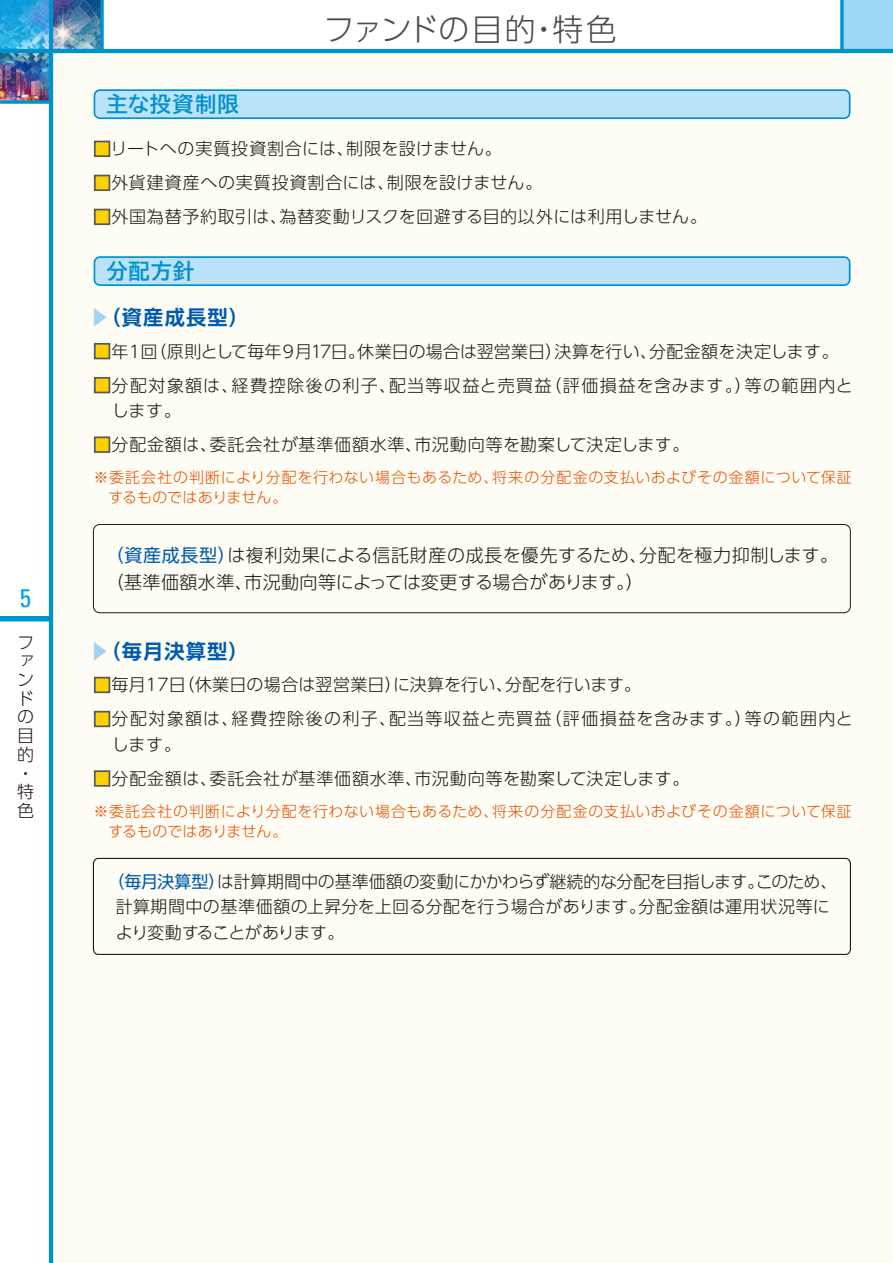
<style>
.page{position:relative;width:893px;height:1263px;background:#fff}
.page>*{position:absolute;margin:0;border:0;box-sizing:border-box;transform-origin:0 0}
.t1{font:300 30.9px "UD Shin Go Pro";letter-spacing:.005em;color:#4c4948}
.t2{font:condensed 25.5px "Univers LT Std";color:#00a0e9}
.t3{font:700 21.3px "TBUD Go Std";letter-spacing:.05em;color:#0092ce}
.t4{font:700 20.25px "UD Shin Go Pro De";letter-spacing:.06em;color:#005bac}
.t5{font:300 18px/27px "UD Shin Go Pro";letter-spacing:.025em;color:#221815}
.t6{font:300 16.95px/25.5px "UD Shin Go Pro";color:#221815}
.t7{font:300 16.95px/18.8px "UD Shin Go Pro";letter-spacing:.025em;color:#221815}
.t8{font:300 16.95px/25.5px "UD Shin Go Pro";letter-spacing:.075em;color:#221815}
.t9{font:300 16.95px "UD Shin Go Pro";letter-spacing:.045em;color:#221815}
.t10{font:300 16.95px "UD Shin Go Pro";letter-spacing:.005em;color:#221815}
.t11{font:300 15px/19.5px "UD Shin Go Pro";letter-spacing:.035em;color:#ea5504}
.s1{color:#fdd000}
.s2{color:#a0d2f2}
.s3{font-weight:400;color:#005bac}
</style>
<div class="page">
<img style="left:0;top:0;width:100px;height:100px">
<svg style="left:0;top:0;width:49px;height:49px;background:#37aae2"></svg>
<div style="left:842px;top:0;width:51px;height:51px;background:#9fd8f7"></div>
<div style="left:0;top:616px;width:51px;height:5px;background:#0092ce"></div>
<div style="left:51px;top:51px;width:842px;height:1212px;background:#fdfcf5"></div>
<hr style="left:49px;top:0;width:4px;height:1263px;background:#0092ce">
<hr style="left:0;top:49px;width:893px;height:4px;background:#0092ce">
<svg style="left:0;top:100px;width:49px;height:4px"></svg>
<svg style="left:100px;top:0;width:4px;height:49px"></svg>
<svg style="left:840px;top:0;width:4px;height:49px"></svg>
<svg style="left:94px;top:89px;width:756px;height:30px;background:#a5d9f3"></svg>
<div style="left:94px;top:141px;width:16px;height:16px;border:2px solid #595757"></div>
<div style="left:94px;top:175px;width:16px;height:16px;border:2px solid #595757"></div>
<div style="left:94px;top:209px;width:16px;height:16px;border:2px solid #595757"></div>
<svg style="left:94px;top:256px;width:756px;height:30px;background:#a4d9f3"></svg>
<div style="left:94px;top:343px;width:16px;height:16px;border:2px solid #595757"></div>
<div style="left:94px;top:377px;width:16px;height:16px;border:2px solid #595757"></div>
<div style="left:94px;top:436px;width:16px;height:17px;border:2px solid #595757"></div>
<div style="left:94px;top:677px;width:16px;height:16px;border:2px solid #595757"></div>
<div style="left:94px;top:711px;width:16px;height:16px;border:2px solid #595757"></div>
<div style="left:94px;top:770px;width:16px;height:17px;border:2px solid #595757"></div>
<svg style="left:92px;top:857px;width:759px;height:98px"></svg>
<div style="left:93px;top:524px;width:758px;height:89px;border:1px solid #221815;border-radius:6px"></div>
<h2 class="t2" style="left:20px;top:582px;width:13px">5</h2>
<p class="t7" style="left:17px;top:632px;width:18px">ファンドの目的・特色</p>
<h1 class="t1" style="left:323px;top:4px;width:295px">ファンドの目的・特色</h1>
<p class="t3" style="left:106px;top:87px;width:134px">主な投資制限</p>
<p class="t7" style="left:94px;top:139px;width:410px"><span class="s1">■</span>リートへの実質投資割合には、制限を設けません。</p>
<p class="t7" style="left:94px;top:173px;width:450px"><span class="s1">■</span>外貨建資産への実質投資割合には、制限を設けません。</p>
<p class="t7" style="left:94px;top:207px;width:615px"><span class="s1">■</span>外国為替予約取引は、為替変動リスクを回避する目的以外には利用しません。</p>
<p class="t3" style="left:106px;top:254px;width:90px">分配方針</p>
<p class="t4" style="left:89px;top:301px;width:161px"><span class="s2">▶</span>（資産成長型）</p>
<p class="t6" style="left:94px;top:338px;width:747px"><span class="s1">■</span>年１回（原則として毎年９月17日。休業日の場合は翌営業日）決算を行い、分配金額を決定します。</p>
<p class="t8" style="left:112px;top:372px;width:743px;text-indent:-18px"><span class="s1">■</span>分配対象額は、経費控除後の利子、配当等収益と売買益（評価損益を含みます。）等の範囲内とします。</p>
<p class="t9" style="left:94px;top:431px;width:597px"><span class="s1">■</span>分配金額は、委託会社が基準価額水準、市況動向等を勘案して決定します。</p>
<p class="t11" style="left:109px;top:467px;width:745px;text-indent:-15px">※委託会社の判断により分配を行わない場合もあるため、将来の分配金の支払いおよびその金額について保証するものではありません。</p>
<p class="t5" style="left:106px;top:541px;width:734px"><span class="s3">（資産成長型）</span>は複利効果による信託財産の成長を優先するため、分配を極力抑制します。（基準価額水準、市況動向等によっては変更する場合があります。）</p>
<p class="t4" style="left:89px;top:635px;width:161px"><span class="s2">▶</span>（毎月決算型）</p>
<p class="t10" style="left:94px;top:671px;width:549px"><span class="s1">■</span>毎月17日（休業日の場合は翌営業日）に決算を行い、分配を行います。</p>
<p class="t8" style="left:112px;top:706px;width:743px;text-indent:-18px"><span class="s1">■</span>分配対象額は、経費控除後の利子、配当等収益と売買益（評価損益を含みます。）等の範囲内とします。</p>
<p class="t9" style="left:94px;top:765px;width:597px"><span class="s1">■</span>分配金額は、委託会社が基準価額水準、市況動向等を勘案して決定します。</p>
<p class="t11" style="left:109px;top:801px;width:745px;text-indent:-15px">※委託会社の判断により分配を行わない場合もあるため、将来の分配金の支払いおよびその金額について保証するものではありません。</p>
<p class="t6" style="left:116px;top:868px;width:723px;text-indent:-8px"><span class="s3">（毎月決算型）</span>は計算期間中の基準価額の変動にかかわらず継続的な分配を目指します。このため、計算期間中の基準価額の上昇分を上回る分配を行う場合があります。分配金額は運用状況等により変動することがあります。</p>
</div>
